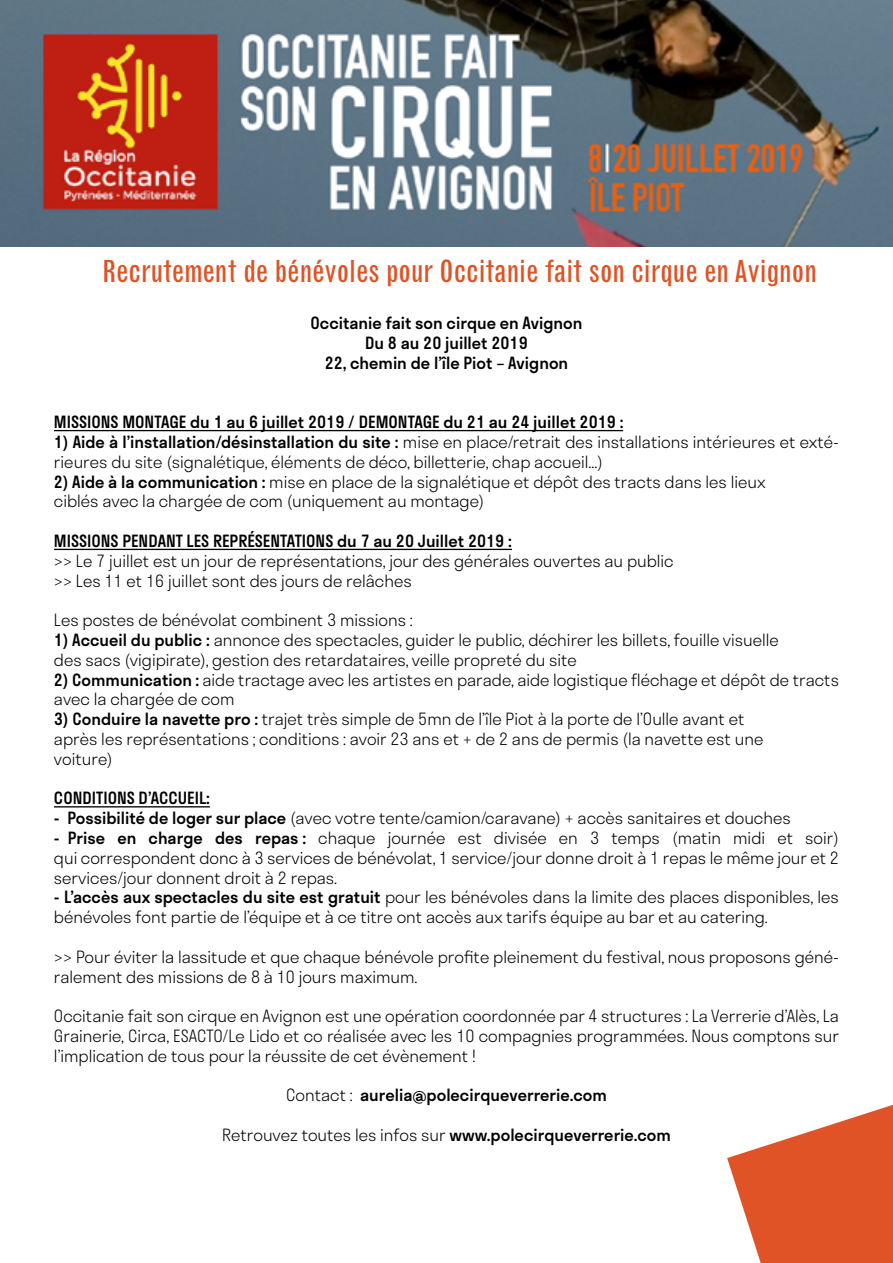
<style>
.page{position:relative;width:893px;height:1263px;background:#fff}
.page>*{position:absolute;margin:0;border:0;box-sizing:border-box;transform-origin:0 0}
.t1{font:condensed 30px "Grotesque MT Std";color:#df5326}
.t2{font:300 16.5px/19.8px "Stratos";color:#000}
.t3{font:500 16.5px/19.8px "Stratos";color:#000;text-align:center}
.s1{font-weight:500}
.s2{font-weight:300}
</style>
<div class="page">
<svg style="left:727px;top:1105px;width:166px;height:158px"></svg>
<hr style="left:54px;top:430px;width:569px;height:1px;background:#000">
<hr style="left:54px;top:549px;width:458px;height:1px;background:#000">
<hr style="left:54px;top:806px;width:156px;height:1px;background:#000">
<img style="left:0;top:0;width:893px;height:247px">
<h1 class="t1" style="left:102px;top:253px;width:716px">Recrutement de bénévoles pour Occitanie fait son cirque en Avignon</h1>
<p class="t3" style="left:310px;top:313px;width:273px">Occitanie fait son cirque en Avignon<br>Du 8 au 20 juillet 2019<br>22, chemin de l’île Piot – Avignon</p>
<p class="t3" style="left:54px;top:412px;width:571px">MISSIONS MONTAGE du 1 au 6 juillet 2019 / DEMONTAGE du 21 au 24 juillet 2019 :</p>
<p class="t2" style="left:54px;top:431px;width:786px"><span class="s1">1) Aide à l’installation/désinstallation du site :</span> mise en place/retrait des installations intérieures et exté&shy;rieures du site (signalétique, éléments de déco, billetterie, chap accueil...)</p>
<p class="t2" style="left:54px;top:471px;width:713px"><span class="s1">2) Aide à la communication :</span> mise en place de la signalétique et dépôt des tracts dans les lieux ciblés avec la chargée de com (uniquement au montage)</p>
<p class="t3" style="left:54px;top:530px;width:459px">MISSIONS PENDANT LES REPRÉSENTATIONS du 7 au 20 Juillet 2019 :</p>
<p class="t2" style="left:54px;top:550px;width:621px">&gt;&gt; Le 7 juillet est un jour de représentations, jour des générales ouvertes au public &gt;&gt; Les 11 et 16 juillet sont des jours de relâches</p>
<p class="t2" style="left:54px;top:610px;width:360px">Les postes de bénévolat combinent 3 missions :</p>
<p class="t2" style="left:54px;top:629px;width:726px"><span class="s1">1) Accueil du public :</span> annonce des spectacles, guider le public, déchirer les billets, fouille visuelle des sacs (vigipirate), gestion des retardataires, veille propreté du site</p>
<p class="t2" style="left:54px;top:669px;width:786px"><span class="s1">2) Communication :</span> aide tractage avec les artistes en parade, aide logistique fléchage et dépôt de tracts avec la chargée de com</p>
<p class="t2" style="left:54px;top:709px;width:711px"><span class="s1">3) Conduire la navette pro :</span> trajet très simple de 5mn de l’île Piot à la porte de l’Oulle avant et après les représentations ; conditions : avoir 23 ans et + de 2 ans de permis (la navette est une voiture)</p>
<p class="t3" style="left:54px;top:788px;width:157px">CONDITIONS D’ACCUEIL:</p>
<p class="t2" style="left:54px;top:808px;width:738px"><span class="s1">- Possibilité de loger sur place</span> (avec votre tente/camion/caravane) + accès sanitaires et douches</p>
<p class="t2" style="left:54px;top:827px;width:786px;text-align:justify"><span class="s1">- Prise en charge des repas :</span> chaque journée est divisée en 3 temps (matin midi et soir) qui correspondent donc à 3 services de bénévolat, 1 service/jour donne droit à 1 repas le même jour et 2 services/jour donnent droit à 2 repas.</p>
<p class="t2" style="left:54px;top:887px;width:786px"><span class="s1">- L’accès aux spectacles du site est gratuit</span> pour les bénévoles dans la limite des places disponibles, les bénévoles font partie de l’équipe et à ce titre ont accès aux tarifs équipe au bar et au catering.</p>
<p class="t2" style="left:54px;top:946px;width:786px">&gt;&gt; Pour éviter la lassitude et que chaque bénévole profite pleinement du festival, nous proposons géné&shy;ralement des missions de 8 à 10 jours maximum.</p>
<p class="t2" style="left:54px;top:1006px;width:787px;text-align:justify">Occitanie fait son cirque en Avignon est une opération coordonnée par 4 structures : La Verrerie d’Alès, La Grainerie, Circa, ESACTO/Le Lido et co réalisée avec les 10 compagnies programmées. Nous comptons sur l’implication de tous pour la réussite de cet évènement !</p>
<p class="t3" style="left:286px;top:1085px;width:322px"><span class="s2">Contact :</span> aurelia@polecirqueverrerie.com</p>
<p class="t2" style="left:222px;top:1124px;width:450px">Retrouvez toutes les infos sur <span class="s1">www.polecirqueverrerie.com</span></p>
</div>
